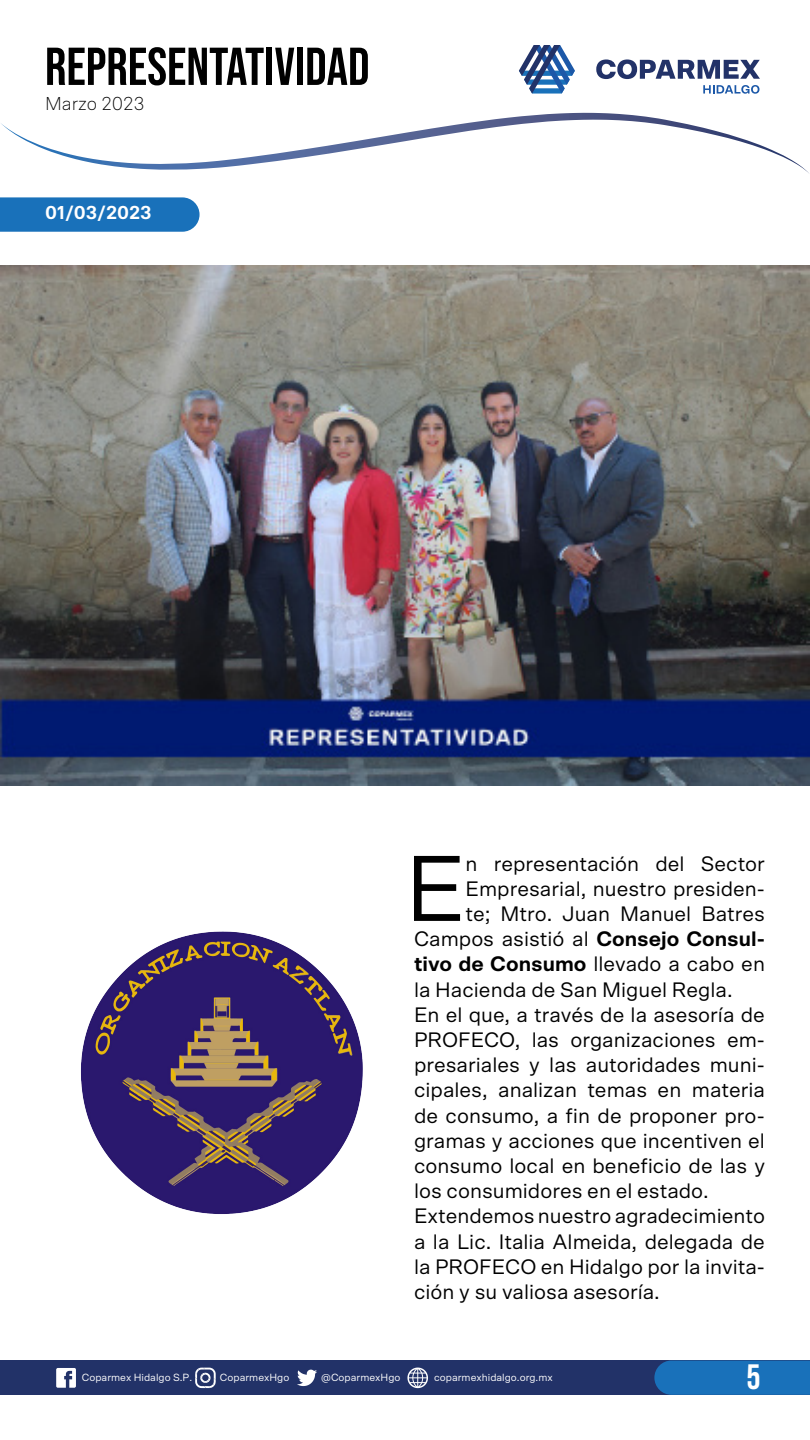
<style>
.page{position:relative;width:810px;height:1440px;background:#fff}
.page>*{position:absolute;margin:0;border:0;box-sizing:border-box;transform-origin:0 0}
.t1{font:93.6px "Scto Grotesk A";color:#000}
.t2{font:53.25px "Bebas Neue";color:#000}
.t3{font:35.25px "Bebas Neue";color:#fff}
.t4{font:21px/25.2px "Scto Grotesk A";color:#000;text-align:justify}
.t5{font:700 18.75px "Scto Grotesk A";color:#fff}
.t6{font:100 18.75px "Scto Grotesk A";color:#000}
.t7{font:10.5px "Scto Grotesk A";color:#fff}
.s1{font-weight:700}
</style>
<div class="page">
<div style="left:0;top:1361px;width:810px;height:34px;background:#223268"></div>
<svg style="left:195px;top:1368px;width:21px;height:20px"></svg>
<svg style="left:56px;top:1368px;width:20px;height:20px"></svg>
<svg style="left:297px;top:1370px;width:20px;height:16px"></svg>
<svg style="left:407px;top:1368px;width:21px;height:20px"></svg>
<div style="left:654px;top:1361px;width:156px;height:34px;background:#1971ba"></div>
<svg style="left:1px;top:113px;width:808px;height:60px"></svg>
<svg style="left:519px;top:45px;width:56px;height:49px"></svg>
<svg style="left:596px;top:59px;width:164px;height:20px"></svg>
<svg style="left:703px;top:85px;width:56px;height:9px"></svg>
<svg style="left:0;top:197px;width:200px;height:35px;background:#2276bc"></svg>
<img style="left:0;top:266px;width:810px;height:520px">
<img style="left:81px;top:931px;width:282px;height:283px">
<p class="t2" style="left:45px;top:36px;width:326px">REPRESENTATIVIDAD</p>
<p class="t6" style="left:45px;top:92px;width:101px">Marzo 2023</p>
<p class="t5" style="left:45px;top:201px;width:108px">01/03/2023</p>
<p class="t1" style="left:405px;top:833px;width:62px">E</p>
<p class="t4" style="left:466px;top:850px;width:301px">n representación del Sector</p>
<p class="t4" style="left:466px;top:876px;width:301px">Empresarial, nuestro presiden-</p>
<p class="t4" style="left:466px;top:901px;width:301px">te; Mtro. Juan Manuel Batres</p>
<p class="t4" style="left:414px;top:926px;width:353px">Campos asistió al <span class="s1">Consejo Consul-</span></p>
<p class="t4" style="left:414px;top:951px;width:353px"><span class="s1">tivo de Consumo</span> llevado a cabo en</p>
<p class="t4" style="left:414px;top:976px;width:320px">la Hacienda de San Miguel Regla.</p>
<p class="t4" style="left:414px;top:1002px;width:353px">En el que, a través de la asesoría de PROFECO, las organizaciones em&shy;presariales y las autoridades muni&shy;cipales, analizan temas en materia de consumo, a fin de proponer pro&shy;gramas y acciones que incentiven el consumo local en beneficio de las y los consumidores en el estado.</p>
<p class="t4" style="left:414px;top:1203px;width:353px">Extendemos nuestro agradecimiento a la Lic. Italia Almeida, delegada de la PROFECO en Hidalgo por la invita&shy;ción y su valiosa asesoría.</p>
<p class="t7" style="left:82px;top:1371px;width:112px">Coparmex Hidalgo S.P.</p>
<p class="t7" style="left:220px;top:1371px;width:71px">CoparmexHgo</p>
<p class="t7" style="left:321px;top:1371px;width:81px">@CoparmexHgo</p>
<p class="t7" style="left:434px;top:1371px;width:120px">coparmexhidalgo.org.mx</p>
<h3 class="t3" style="left:746px;top:1356px;width:16px">5</h3>
</div>
